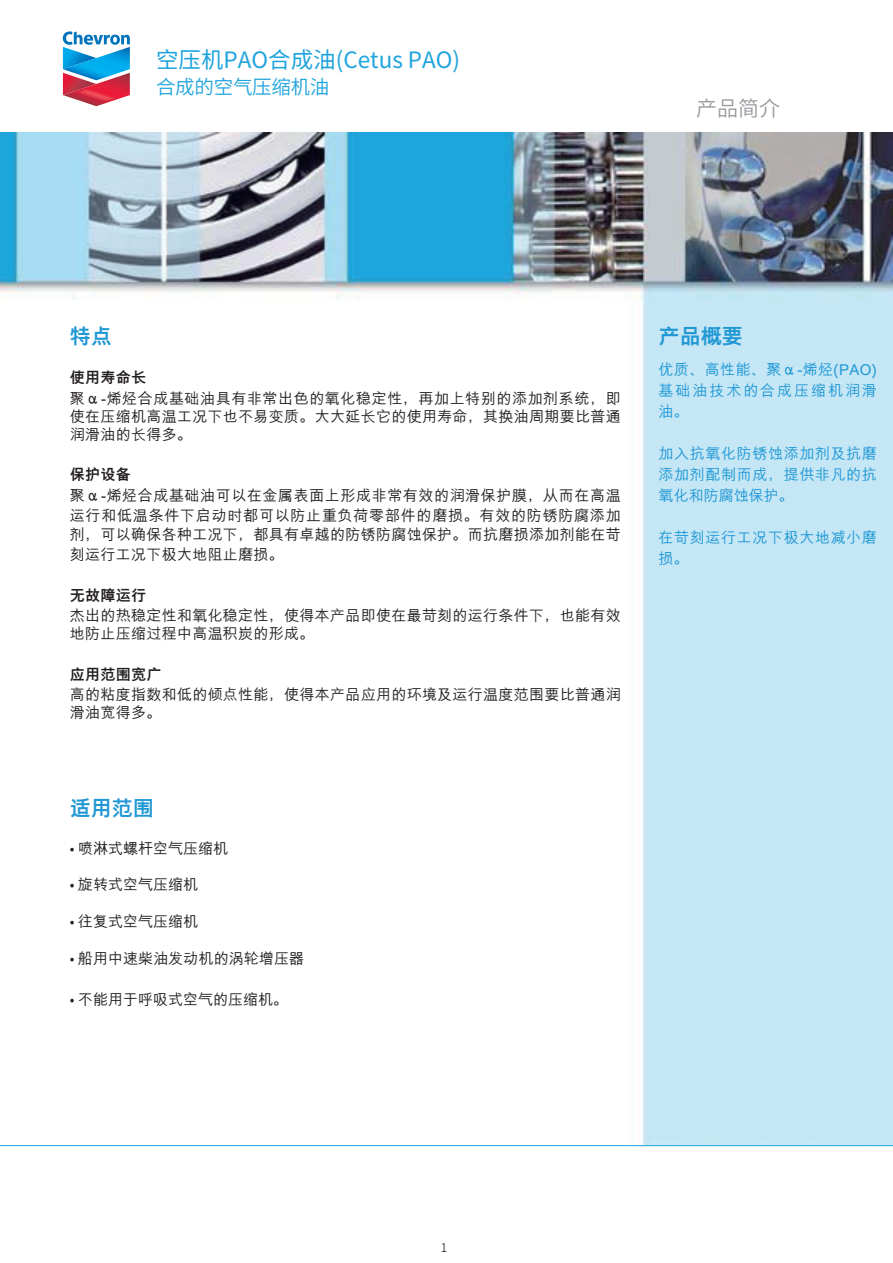
<style>
.page{position:relative;width:893px;height:1263px;background:#fff}
.page>*{position:absolute;margin:0;border:0;box-sizing:border-box;transform-origin:0 0}
.t1{font:22.5px "Source Han Sans CN";color:#1fa4dd}
.t2{font:800 21px "M Hei PRC";color:#2098d5}
.t3{font:21px "Source Han Sans CN";color:#989b9e}
.t4{font:19.5px "Source Han Sans CN";letter-spacing:-.015em;color:#1fa4dd}
.t5{font:500 15px/18px "M Hei PRC";letter-spacing:.02em;color:#231f20;text-align:justify}
.t6{font:500 15px/21px "M Hei PRC";letter-spacing:.04em;color:#1e98d5;text-align:justify}
.t7{font:500 15px "M Hei PRC";color:#231f20}
.t8{font:800 15px "M Hei PRC";letter-spacing:.02em;color:#231f20}
.t9{font:300 12px "Source Han Sans CN";color:#030303}
.s1{font-family:"Source Han Sans CN";font-weight:300}
</style>
<div class="page">
<img style="left:1px;top:132px;width:891px;height:1013px">
<hr style="left:0;top:1145px;width:892px;height:1px;background:#1fa4dd">
<svg style="left:63px;top:31px;width:67px;height:75px"></svg>
<h1 class="t1" style="left:156px;top:47px;width:305px">空压机PAO合成油(Cetus PAO)</h1>
<h3 class="t4" style="left:156px;top:76px;width:175px">合成的空气压缩机油</h3>
<h2 class="t3" style="left:696px;top:96px;width:85px">产品简介</h2>
<h2 class="t2" style="left:70px;top:325px;width:44px">特点</h2>
<p class="t8" style="left:70px;top:369px;width:78px">使用寿命长</p>
<p class="t5" style="left:70px;top:389px;width:552px">聚α-烯烃合成基础油具有非常出色的氧化稳定性，再加上特别的添加剂系统，即使在压缩机高温工况下也不易变质。大大延长它的使用寿命，其换油周期要比普通润滑油的长得多。</p>
<p class="t8" style="left:70px;top:466px;width:62px">保护设备</p>
<p class="t5" style="left:70px;top:486px;width:552px;line-height:19.5px">聚α-烯烃合成基础油可以在金属表面上形成非常有效的润滑保护膜，从而在高温运行和低温条件下启动时都可以防止重负荷零部件的磨损。有效的防锈防腐添加剂，可以确保各种工况下，都具有卓越的防锈防腐蚀保护。而抗磨损添加剂能在苛刻运行工况下极大地阻止磨损。</p>
<p class="t8" style="left:70px;top:587px;width:78px">无故障运行</p>
<p class="t5" style="left:70px;top:607px;width:552px">杰出的热稳定性和氧化稳定性，使得本产品即使在最苛刻的运行条件下，也能有效地防止压缩过程中高温积炭的形成。</p>
<p class="t8" style="left:70px;top:665px;width:93px">应用范围宽广</p>
<p class="t5" style="left:70px;top:686px;width:552px">高的粘度指数和低的倾点性能，使得本产品应用的环境及运行温度范围要比普通润滑油宽得多。</p>
<h2 class="t2" style="left:70px;top:796px;width:86px">适用范围</h2>
<p class="t7" style="left:70px;top:840px;width:160px"><span class="s1">•</span> 喷淋式螺杆空气压缩机</p>
<p class="t7" style="left:70px;top:876px;width:130px"><span class="s1">•</span> 旋转式空气压缩机</p>
<p class="t7" style="left:70px;top:913px;width:130px"><span class="s1">•</span> 往复式空气压缩机</p>
<p class="t5" style="left:70px;top:950px;width:236px"><span class="s1">•</span> 船用中速柴油发动机的涡轮增压器</p>
<p class="t7" style="left:70px;top:991px;width:220px"><span class="s1">•</span> 不能用于呼吸式空气的压缩机。</p>
<h2 class="t2" style="left:658px;top:324px;width:85px">产品概要</h2>
<p class="t6" style="left:658px;top:360px;width:220px">优质、高性能、聚α-烯烃(PAO)基础油技术的合成压缩机润滑油。</p>
<p class="t6" style="left:658px;top:444px;width:220px">加入抗氧化防锈蚀添加剂及抗磨添加剂配制而成，提供非凡的抗氧化和防腐蚀保护。</p>
<p class="t6" style="left:658px;top:528px;width:220px">在苛刻运行工况下极大地减小磨损。</p>
<p class="t9" style="left:440px;top:1241px;width:8px">1</p>
</div>
